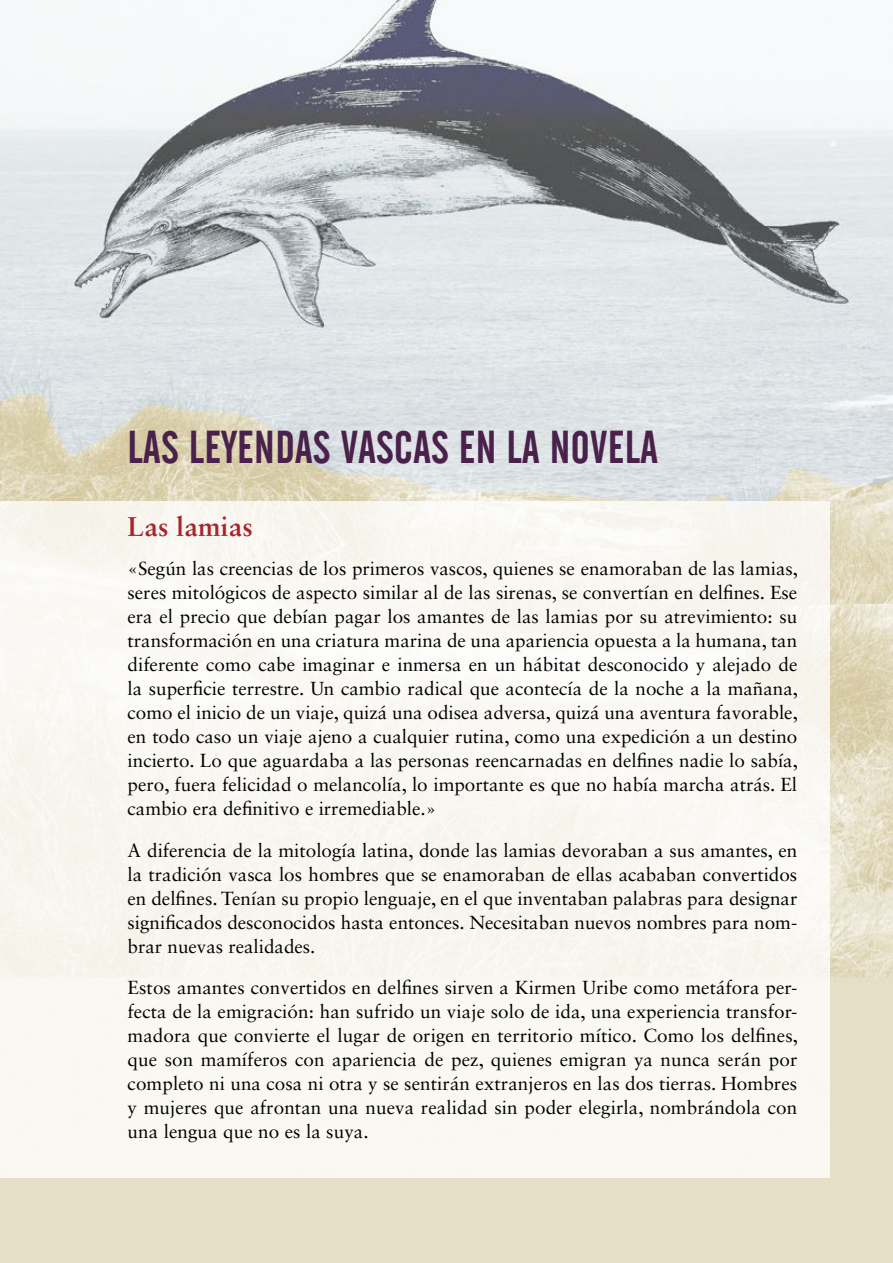
<style>
.page{position:relative;width:893px;height:1263px;background:#fff}
.page>*{position:absolute;margin:0;border:0;box-sizing:border-box;transform-origin:0 0}
.t1{font:45px "Alternate Gothic No 2 BT";letter-spacing:.01em;color:#49214b}
.t2{font:700 27px "Sabon LT Std";letter-spacing:.01em;color:#a8262b}
.t3{font:18.9px/24px "Sabon LT Std";color:#000;text-align:justify}
</style>
<div class="page">
<img style="left:0;top:0;width:893px;height:1263px">
<div style="left:0;top:502px;width:829px;height:676px;background:#f9f8f2"></div>
<h1 class="t1" style="left:128px;top:422px;width:532px">LAS LEYENDAS VASCAS EN LA NOVELA</h1>
<h2 class="t2" style="left:128px;top:510px;width:127px">Las lamias</h2>
<p class="t3" style="left:128px;top:556px;width:672px">«Según las creencias de los primeros vascos, quienes se enamoraban de las lamias, seres mitológicos de aspecto similar al de las sirenas, se convertían en delfines. Ese era el precio que debían pagar los amantes de las lamias por su atrevimiento: su transformación en una criatura marina de una apariencia opuesta a la humana, tan diferente como cabe imaginar e inmersa en un hábitat desconocido y alejado de la superficie terrestre. Un cambio radical que acontecía de la noche a la mañana, como el inicio de un viaje, quizá una odisea adversa, quizá una aventura favorable, en todo caso un viaje ajeno a cualquier rutina, como una expedición a un destino incierto. Lo que aguardaba a las personas reencarnadas en delfines nadie lo sabía, pero, fuera felicidad o melancolía, lo importante es que no había marcha atrás. El cambio era definitivo e irremediable.»</p>
<p class="t3" style="left:128px;top:838px;width:671px">A diferencia de la mitología latina, donde las lamias devoraban a sus amantes, en la tradición vasca los hombres que se enamoraban de ellas acababan convertidos en delfines. Tenían su propio lenguaje, en el que inventaban palabras para designar significados desconocidos hasta entonces. Necesitaban nuevos nombres para nom&shy;brar nuevas realidades.</p>
<p class="t3" style="left:128px;top:976px;width:672px">Estos amantes convertidos en delfines sirven a Kirmen Uribe como metáfora per&shy;fecta de la emigración: han sufrido un viaje solo de ida, una experiencia transfor&shy;madora que convierte el lugar de origen en territorio mítico. Como los delfines, que son mamíferos con apariencia de pez, quienes emigran ya nunca serán por completo ni una cosa ni otra y se sentirán extranjeros en las dos tierras. Hombres y mujeres que afrontan una nueva realidad sin poder elegirla, nombrándola con una lengua que no es la suya.</p>
</div>
